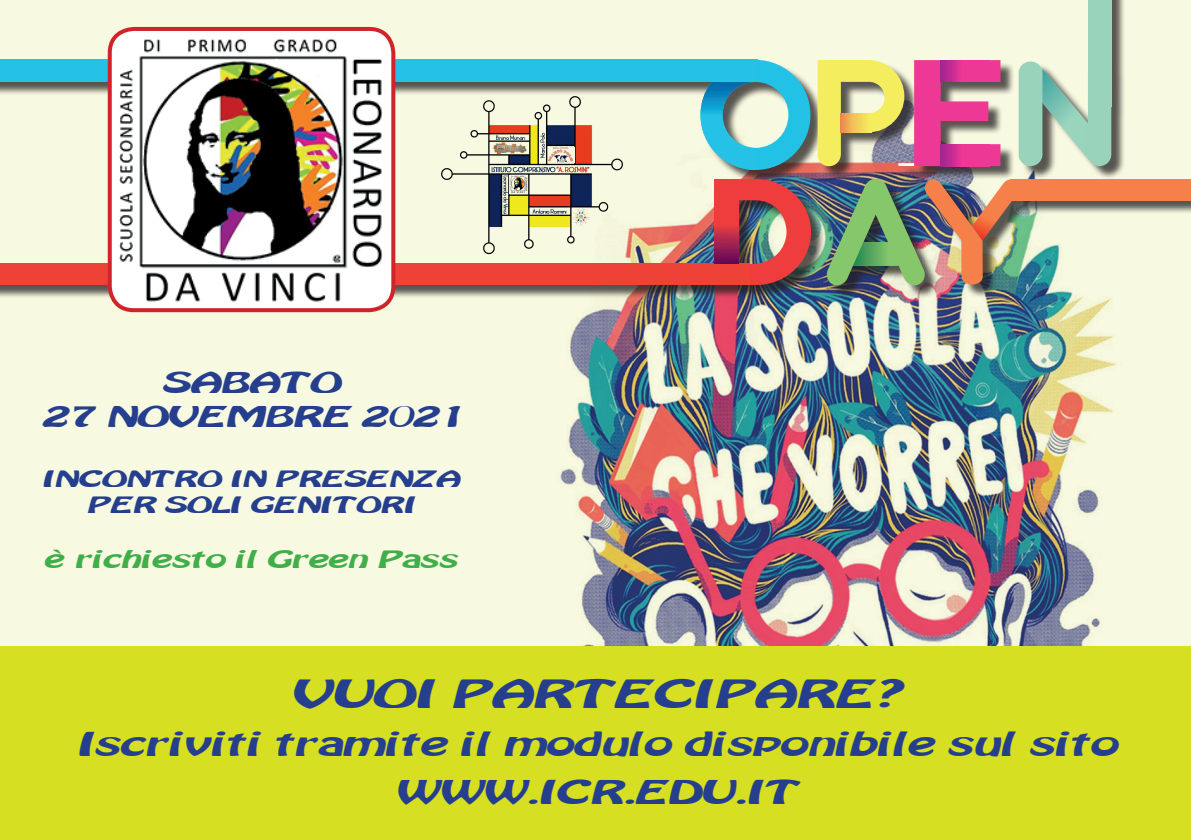
<style>
.page{position:relative;width:1191px;height:840px;background:#fff}
.page>*{position:absolute;margin:0;border:0;box-sizing:border-box;transform-origin:0 0}
.t1{font:expanded 38px "Batavia";color:#253f8e}
.t2{font:expanded 32px "Batavia";color:#253f8e}
.t3{font:expanded 28px "Batavia";color:#253f8e}
.t4{font:expanded 23.4px "Batavia";color:#40ae49}
.t5{font:expanded 22px "Batavia";color:#253f8e}
</style>
<div class="page">
<div style="left:0;top:0;width:1191px;height:839px;background:#f7f9e0"></div>
<img style="left:560px;top:299px;width:557px;height:346px">
<div style="left:0;top:0;width:1191px;height:299px;background:#231f20;opacity:.75"></div>
<svg style="left:700px;top:60px;width:110px;height:110px"></svg>
<img style="left:739px;top:179px;width:72px;height:106px">
<div style="left:0;top:60px;width:757px;height:22px;background:#26c1e6"></div>
<div style="left:0;top:264px;width:749px;height:21px;background:#ee4239"></div>
<svg style="left:715px;top:179px;width:24px;height:85px;background:#ca3044"></svg>
<svg style="left:817px;top:60px;width:87px;height:106px;background:#cfc878"></svg>
<div style="left:841px;top:113px;width:30px;height:19px;background:linear-gradient(to right,#ed9451,#f5f15f)"></div>
<div style="left:898px;top:163px;width:28px;height:2px;border:2px solid #fff"></div>
<svg style="left:914px;top:60px;width:86px;height:106px;background:#d46799"></svg>
<svg style="left:940px;top:144px;width:49px;height:22px"></svg>
<svg style="left:940px;top:60px;width:49px;height:22px"></svg>
<img style="left:827px;top:178px;width:192px;height:109px">
<div style="left:1010px;top:179px;width:181px;height:21px;background:#f5804a"></div>
<svg style="left:1018px;top:60px;width:93px;height:106px"></svg>
<div style="left:1088px;top:0;width:23px;height:106px;background:#99d3bb"></div>
<img style="left:110px;top:31px;width:283px;height:279px">
<div style="left:108px;top:27px;width:287px;height:285px;border:4px solid #d1232a;border-radius:24px"></div>
<img style="left:441px;top:97px;width:182px;height:157px">
<svg style="left:548px;top:147px;width:26px;height:16px"></svg>
<img style="left:548px;top:148px;width:25px;height:14px">
<img style="left:572px;top:209px;width:17px;height:16px">
<img style="left:510px;top:175px;width:18px;height:18px">
<div style="left:0;top:645px;width:1191px;height:194px;background:#d6df21"></div>
<p class="t3" style="left:160px;top:364px;width:180px">SABATO</p>
<p class="t3" style="left:41px;top:397px;width:418px">27 NOVEMBRE 2021</p>
<p class="t5" style="left:41px;top:463px;width:419px">INCONTRO IN PRESENZA</p>
<p class="t5" style="left:85px;top:490px;width:330px">PER SOLI GENITORI</p>
<p class="t4" style="left:43px;top:543px;width:415px">è richiesto il Green Pass</p>
<p class="t1" style="left:290px;top:668px;width:613px">VUOI PARTECIPARE?</p>
<p class="t2" style="left:75px;top:723px;width:1042px">Iscriviti tramite il modulo disponibile sul sito</p>
<p class="t2" style="left:394px;top:771px;width:404px">WWW.ICR.EDU.IT</p>
</div>
